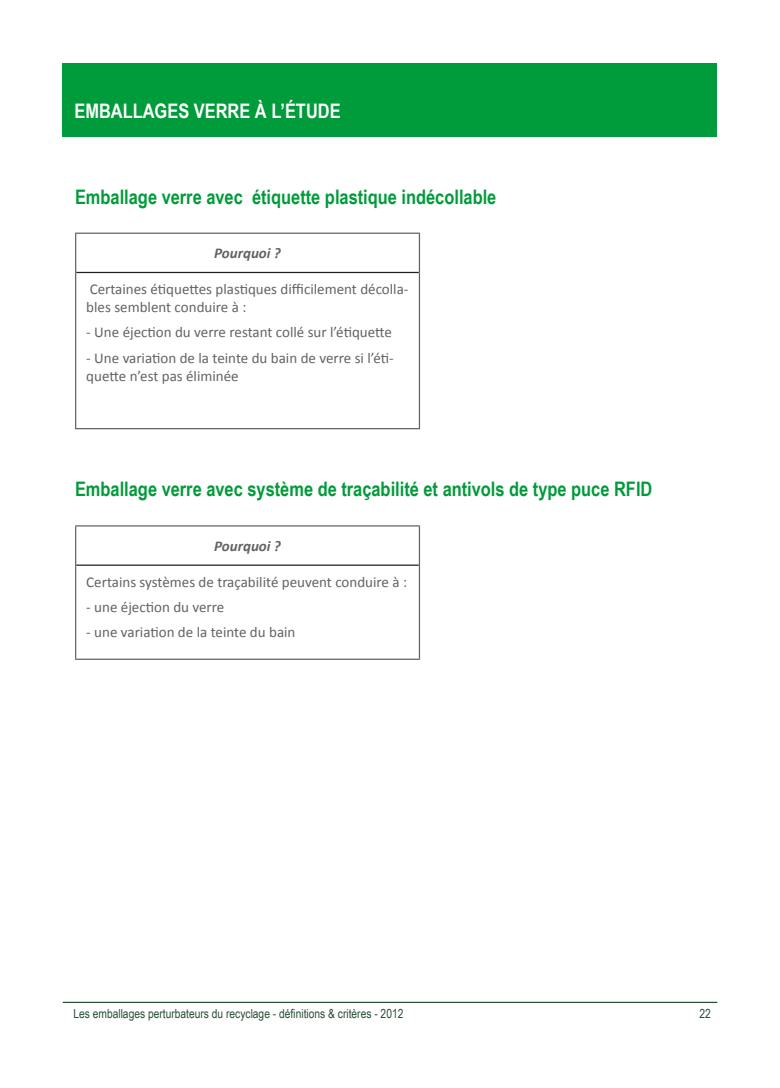
<style>
.page{position:relative;width:780px;height:1088px;background:#fff}
.page>*{position:absolute;margin:0;border:0;box-sizing:border-box;transform-origin:0 0}
.t1{font:700 20px "Arial Narrow";color:#009b3a}
.t2{font:700 20px "Arial Narrow";color:#fff}
.t3{font:15px/18px "Calibri";color:#636366}
.t4{font:italic 700 15px "Calibri";color:#636366}
.t5{font:12.5px "Arial Narrow";color:#284e36}
</style>
<div class="page">
<hr style="left:63px;top:1002px;width:654px;height:1px;background:#284e36">
<div style="left:63px;top:63px;width:654px;height:74px;background:#009b3a"></div>
<hr style="left:75px;top:233px;width:345px;height:1px;background:#636366">
<hr style="left:75px;top:234px;width:1px;height:38px;background:#636366">
<hr style="left:419px;top:234px;width:1px;height:38px;background:#636366">
<hr style="left:75px;top:272px;width:1px;height:156px;background:#636366">
<hr style="left:419px;top:272px;width:1px;height:156px;background:#636366">
<hr style="left:75px;top:428px;width:345px;height:1px;background:#636366">
<hr style="left:76px;top:272px;width:343px;height:1px;background:#231f20">
<hr style="left:75px;top:525px;width:345px;height:1px;background:#636366">
<hr style="left:75px;top:526px;width:1px;height:39px;background:#636366">
<hr style="left:419px;top:526px;width:1px;height:39px;background:#636366">
<hr style="left:75px;top:565px;width:1px;height:94px;background:#636366">
<hr style="left:419px;top:565px;width:1px;height:94px;background:#636366">
<hr style="left:75px;top:659px;width:345px;height:1px;background:#636366">
<hr style="left:76px;top:564px;width:343px;height:2px;background:#231f20">
<p class="t2" style="left:74px;top:96px;width:268px">EMBALLAGES VERRE À L’ÉTUDE</p>
<p class="t1" style="left:75px;top:181px;width:423px">Emballage verre avec étiquette plastique indécollable</p>
<p class="t4" style="left:214px;top:244px;width:68px">Pourquoi ?</p>
<p class="t3" style="left:86px;top:280px;width:324px">Certaines étiquettes plastiques difficilement décolla&shy;bles semblent conduire à :</p>
<p class="t3" style="left:86px;top:323px;width:307px">- Une éjection du verre restant collé sur l’étiquette</p>
<p class="t3" style="left:86px;top:348px;width:309px">- Une variation de la teinte du bain de verre si l’éti&shy;quette n’est pas éliminée</p>
<p class="t1" style="left:75px;top:474px;width:579px">Emballage verre avec système de traçabilité et antivols de type puce RFID</p>
<p class="t4" style="left:214px;top:537px;width:68px">Pourquoi ?</p>
<p class="t3" style="left:86px;top:572px;width:322px">Certains systèmes de traçabilité peuvent conduire à :</p>
<p class="t3" style="left:86px;top:597px;width:139px">- une éjection du verre</p>
<p class="t3" style="left:86px;top:622px;width:211px">- une variation de la teinte du bain</p>
<p class="t5" style="left:73px;top:1004px;width:331px">Les emballages perturbateurs du recyclage - définitions &amp; critères - 2012</p>
<p class="t5" style="left:699px;top:1004px;width:13px">22</p>
</div>
